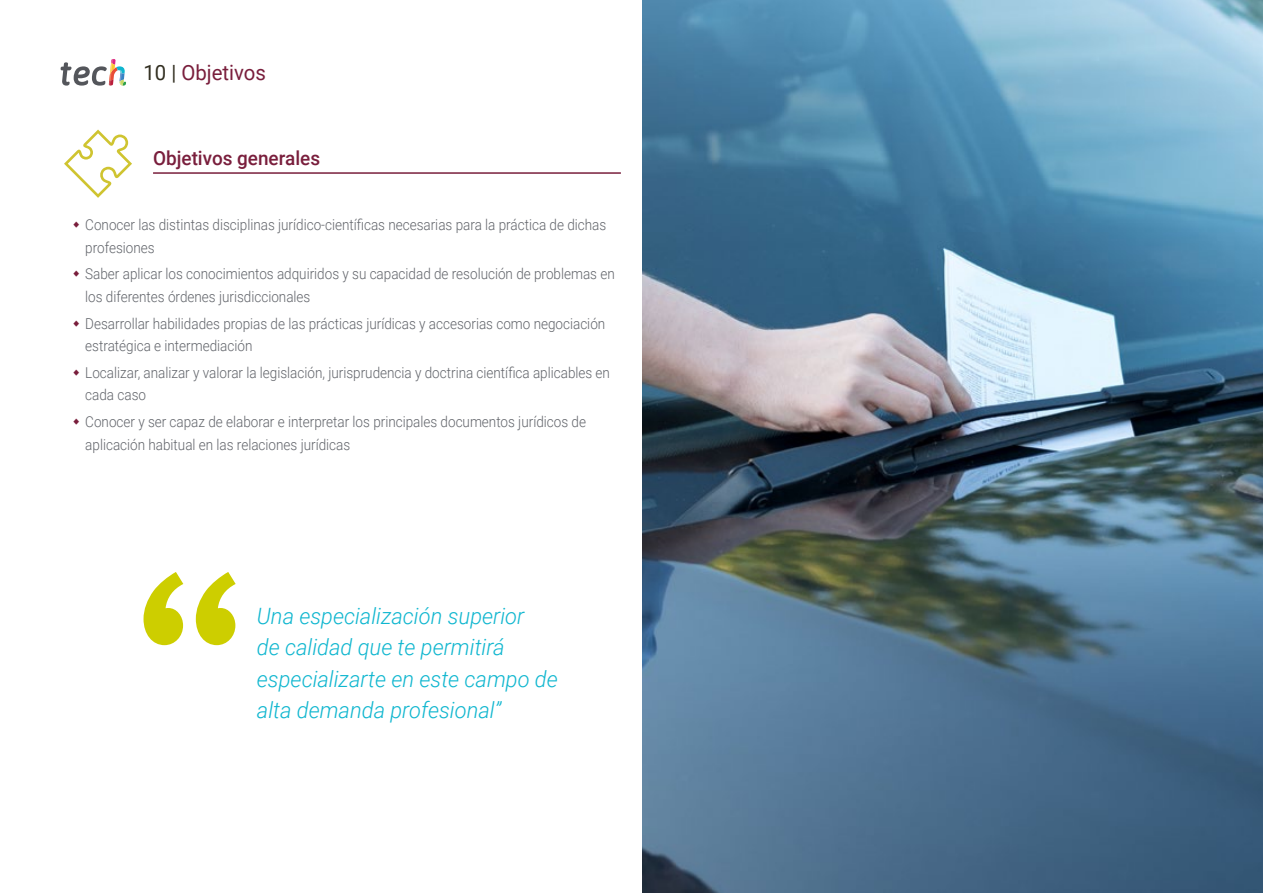
<style>
.page{position:relative;width:1263px;height:893px;background:#fff}
.page>*{position:absolute;margin:0;border:0;box-sizing:border-box;transform-origin:0 0}
.t1{font:italic 300 22.5px/31.5px "Roboto";color:#0fb6cf}
.t2{font:21px "Roboto";color:#791e3c}
.t3{font:500 19.5px "Roboto";color:#791e3c}
.t4{font:300 15px/22.5px "Roboto";color:#61646a;scale:.9 1}
.s1{color:#312e20}
</style>
<div class="page">
<hr style="left:153px;top:173px;width:468px;height:1px;background:#791e3c">
<svg style="left:64px;top:130px;width:68px;height:68px"></svg>
<svg style="left:61px;top:59px;width:65px;height:27px"></svg>
<img style="left:642px;top:0;width:621px;height:893px">
<svg style="left:144px;top:572px;width:92px;height:73px"></svg>
<h2 class="t2" style="left:144px;top:57px;width:124px"><span class="s1">10 |</span> Objetivos</h2>
<h3 class="t3" style="left:153px;top:144px;width:169px">Objetivos generales</h3>
<p class="t4" style="left:85px;top:213px;width:580px">Conocer las distintas disciplinas jurídico-científicas necesarias para la práctica de dichas profesiones</p>
<p class="t4" style="left:85px;top:262px;width:590px">Saber aplicar los conocimientos adquiridos y su capacidad de resolución de problemas en los diferentes órdenes jurisdiccionales</p>
<p class="t4" style="left:85px;top:311px;width:579px">Desarrollar habilidades propias de las prácticas jurídicas y accesorias como negociación estratégica e intermediación</p>
<p class="t4" style="left:85px;top:361px;width:584px">Localizar, analizar y valorar la legislación, jurisprudencia y doctrina científica aplicables en cada caso</p>
<p class="t4" style="left:85px;top:410px;width:558px">Conocer y ser capaz de elaborar e interpretar los principales documentos jurídicos de aplicación habitual en las relaciones jurídicas</p>
<h1 class="t1" style="left:257px;top:599px;width:302px">Una especialización superior<br>de calidad que te permitirá especializarte en este campo de alta demanda profesional”</h1>
</div>
